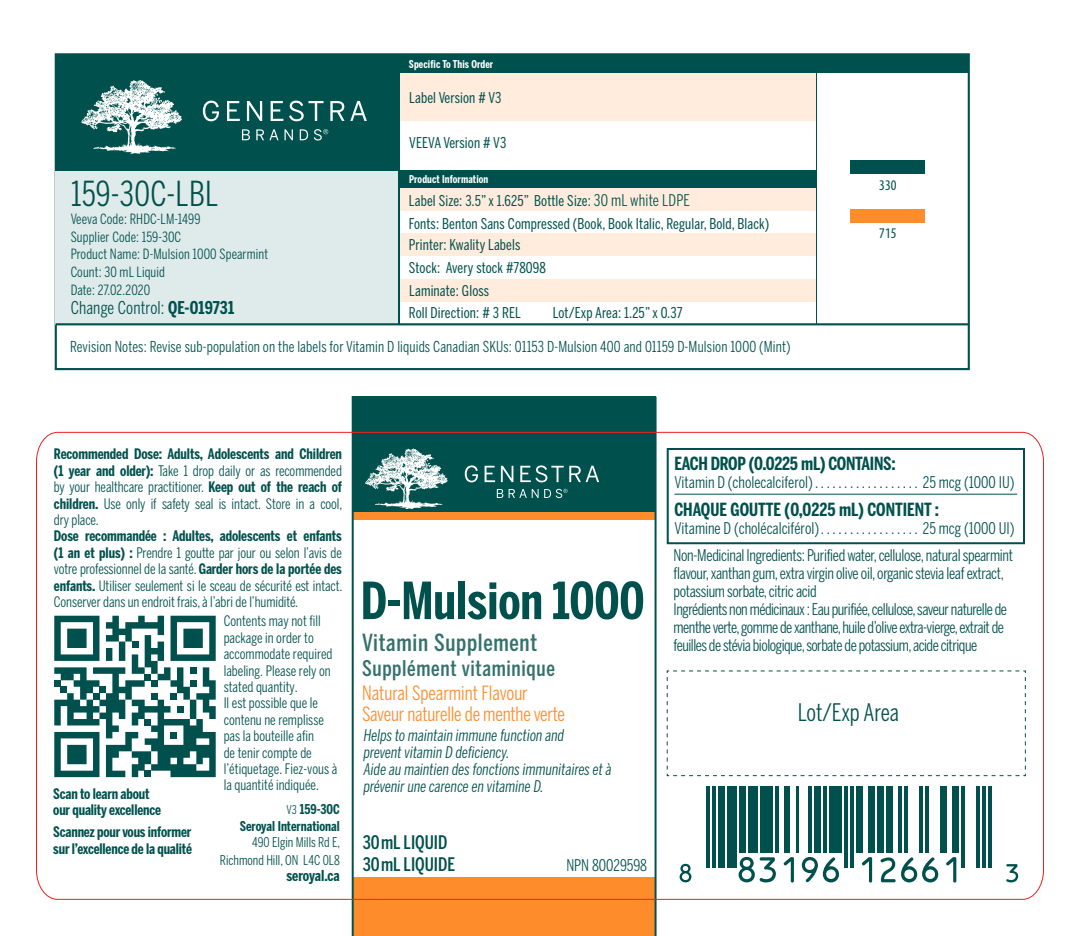
<style>
.page{position:relative;width:1080px;height:936px;background:#fff}
.page>*{position:absolute;margin:0;border:0;box-sizing:border-box;transform-origin:0 0}
.t1{font:700 50.8px "Benton Sans Compressed";color:#00514d}
.SZ_2_Product_Name{font:34px "Benton Sans Compressed";letter-spacing:.01em;color:#00514d}
.Size{font:24px "Benton Sans Compressed";letter-spacing:-.005em;color:#00514d}
.Item_Description{font:500 23.6px "Benton Sans Comp";letter-spacing:.03em;color:#35726d}
.Item_Description-2{font:500 21.6px "Benton Sans Comp";letter-spacing:.03em;color:#35726d}
.Size-2{font:19.6px "Benton Sans Compressed";letter-spacing:-.01em;color:#ff8c2b}
.Size-3{font:500 18.4px "Benton Sans Comp";color:#00514d}
.t2{font:700 18px "Benton Sans Compressed";letter-spacing:-.005em;color:#00514d}
.SZ_2_Product_Name-2{font:17.6px "Benton Sans Compressed";letter-spacing:.01em;color:#00514d}
.Size-4{font:16px/18px "Benton Sans Compressed";letter-spacing:-.03em;color:#00514d}
.Size-5{font:italic 16px/16.8px "Benton Sans Compressed";color:#00514d}
.Size-6{font:16px "Benton Sans Compressed";color:#00514d}
.SZ_2_Product_Name-3{font:15.2px "Benton Sans Compressed";letter-spacing:.01em;color:#00514d}
.SZ_2_Product_Name-4{font:14.8px "Benton Sans Compressed";letter-spacing:.01em;color:#00514d}
.t3{font:700 14.8px "Benton Sans Compressed";letter-spacing:-.005em;color:#00514d}
.SZ_2_Product_Name-5{font:condensed 14.8px "Myriad Pro";letter-spacing:.01em;color:#00514d}
.Reccomendations___Wa{font:14.4px/16.4px "Benton Sans Compressed";letter-spacing:-.005em;color:#00514d;text-align:justify}
.Reccomendations_and{font:14.4px/16.4px "Benton Sans Compressed";color:#00514d}
.Paragraph_Style_1{font:14.4px/16.4px "Benton Sans Compressed";letter-spacing:-.005em;color:#00514d;text-align:justify}
.t4{font:700 14.4px/16.4px "Benton Sans Compressed";letter-spacing:-.01em;color:#00514d}
.SZ_2_Product_Name-6{font:14px "Benton Sans Compressed";letter-spacing:.01em;color:#00514d}
.t5{font:700 13.6px/16px "Benton Sans Compressed";color:#00514d;text-align:right}
.t6{font:13.6px "Benton Sans Compressed";color:#00514d}
.SZ_2_Product_Name-7{font:700 10.8px "Benton Sans Compressed";letter-spacing:.01em;color:#fff}
.s1{font-weight:700}
.s2{font-size:16px}
.s3{font-weight:400;font-size:12px}
.s4{font-weight:400}
</style>
<div class="page">
<div style="left:353px;top:396px;width:303px;height:119px;background:#00514d"></div>
<div style="left:353px;top:878px;width:302px;height:58px;background:#ff8c2b"></div>
<hr style="left:352px;top:396px;width:2px;height:540px;background:#00514d">
<hr style="left:655px;top:397px;width:2px;height:539px;background:#00514d">
<svg style="left:36px;top:431px;width:1008px;height:469px"></svg>
<div style="left:851px;top:161px;width:74px;height:13px;background:#00514d"></div>
<div style="left:851px;top:209px;width:74px;height:13px;background:#ff8c2b"></div>
<div style="left:398px;top:233px;width:418px;height:23px;background:#ffecdd"></div>
<div style="left:398px;top:188px;width:418px;height:23px;background:#ffecdd"></div>
<div style="left:398px;top:279px;width:418px;height:23px;background:#ffecdd"></div>
<div style="left:399px;top:170px;width:417px;height:17px;background:#00514d"></div>
<div style="left:399px;top:72px;width:418px;height:49px;background:#ffecdd"></div>
<div style="left:399px;top:54px;width:570px;height:18px;background:#00514d"></div>
<hr style="left:816px;top:56px;width:1px;height:269px;background:#00514d">
<div style="left:56px;top:170px;width:342px;height:155px;background:#dfeaea"></div>
<hr style="left:398px;top:54px;width:2px;height:271px;background:#00514d">
<div style="left:56px;top:54px;width:343px;height:116px;background:#00514d"></div>
<hr style="left:56px;top:323px;width:913px;height:2px;background:#00514d">
<svg style="left:203px;top:101px;width:164px;height:20px"></svg>
<svg style="left:242px;top:129px;width:86px;height:12px"></svg>
<svg style="left:81px;top:80px;width:101px;height:74px"></svg>
<svg style="left:666px;top:670px;width:360px;height:107px"></svg>
<p class="SZ_2_Product_Name-7" style="left:409px;top:57px;width:86px">Specific To This Order</p>
<p class="SZ_2_Product_Name-4" style="left:409px;top:88px;width:94px">Label Version # V3</p>
<p class="SZ_2_Product_Name-4" style="left:409px;top:134px;width:99px">VEEVA Version # V3</p>
<p class="SZ_2_Product_Name-7" style="left:409px;top:172px;width:81px">Product Information</p>
<p class="SZ_2_Product_Name" style="left:71px;top:173px;width:149px">159-30C-LBL</p>
<p class="SZ_2_Product_Name-6" style="left:71px;top:211px;width:131px">Veeva Code: RHDC-LM-1499</p>
<p class="SZ_2_Product_Name-6" style="left:71px;top:228px;width:112px">Supplier Code: 159-30C</p>
<p class="SZ_2_Product_Name-6" style="left:71px;top:246px;width:199px">Product Name: D-Mulsion 1000 Spearmint</p>
<p class="SZ_2_Product_Name-6" style="left:71px;top:263px;width:96px">Count: 30 mL Liquid</p>
<p class="SZ_2_Product_Name-6" style="left:71px;top:281px;width:81px">Date: 27.02.2020</p>
<p class="SZ_2_Product_Name-2" style="left:71px;top:297px;width:165px">Change Control: <span class="s1">QE-019731</span></p>
<p class="SZ_2_Product_Name-3" style="left:70px;top:338px;width:722px">Revision Notes: Revise sub-population on the labels for Vitamin D liquids Canadian SKUs: 01153 D-Mulsion 400 and 01159 D-Mulsion 1000 (Mint)</p>
<p class="SZ_2_Product_Name-4" style="left:409px;top:191px;width:283px">Label Size: 3.5” x 1.625” Bottle Size: <span class="s2">30 mL white LDPE</span></p>
<p class="SZ_2_Product_Name-4" style="left:409px;top:215px;width:362px">Fonts: Benton Sans Compressed (Book, Book Italic, Regular, Bold, Black)</p>
<p class="SZ_2_Product_Name-4" style="left:409px;top:236px;width:113px">Printer: Kwality Labels</p>
<p class="SZ_2_Product_Name-4" style="left:409px;top:259px;width:139px">Stock: Avery stock #78098</p>
<p class="SZ_2_Product_Name-4" style="left:409px;top:282px;width:81px">Laminate: Gloss</p>
<p class="SZ_2_Product_Name-4" style="left:409px;top:304px;width:114px">Roll Direction: # 3 REL</p>
<p class="SZ_2_Product_Name-4" style="left:553px;top:304px;width:131px">Lot/Exp Area: 1.25” x 0.37</p>
<p class="SZ_2_Product_Name-5" style="left:879px;top:176px;width:19px">330</p>
<p class="SZ_2_Product_Name-5" style="left:879px;top:224px;width:19px">715</p>
<p class="Paragraph_Style_1" style="left:54px;top:446px;width:290px"><span class="s1">Recommended Dose: Adults, Adolescents and Children (1 year and older):</span> Take 1 drop daily or as recommended by your healthcare practitioner. <span class="s1">Keep out of the reach of children.</span> Use only if safety seal is intact. Store in a cool, dry place.</p>
<p class="Reccomendations___Wa" style="left:54px;top:528px;width:290px"><span class="s1">Dose recommandée : Adultes, adolescents et enfants (1 an et plus) :</span> Prendre 1 goutte par jour ou selon l’avis de votre professionnel de la santé. <span class="s1">Garder hors de la portée des enfants.</span> Utiliser seulement si le sceau de sécurité est intact.<br>Conserver dans un endroit frais, à l’abri de l’humidité.</p>
<p class="t4" style="left:53px;top:785px;width:109px">Scan to learn about our quality excellence</p>
<p class="t4" style="left:53px;top:824px;width:140px">Scannez pour vous informer sur l’excellence de la qualité</p>
<p class="Reccomendations_and" style="left:224px;top:613px;width:110px">Contents may not fill package in order to accommodate required labeling. Please rely on stated quantity.</p>
<p class="Reccomendations_and" style="left:224px;top:695px;width:115px">Il est possible que le contenu ne remplisse pas la bouteille afin<br>de tenir compte de l’étiquetage. Fiez-vous à la quantité indiquée.</p>
<p class="t5" style="left:287px;top:802px;width:55px"><span class="s3">V3</span> 159-30C</p>
<p class="t5" style="left:240px;top:818px;width:102px">Seroyal International<br><span class="s4">490 Elgin Mills Rd E,</span></p>
<p class="t6" style="left:220px;top:851px;width:121px">Richmond Hill, ON L4C 0L8</p>
<p class="t3" style="left:286px;top:866px;width:55px">seroyal.ca</p>
<p class="t1" style="left:361px;top:569px;width:285px">D-Mulsion 1000</p>
<p class="Item_Description" style="left:362px;top:629px;width:177px">Vitamin Supplement</p>
<p class="Item_Description-2" style="left:362px;top:656px;width:195px">Supplément vitaminique</p>
<p class="Size-2" style="left:362px;top:681px;width:167px">Natural Spearmint Flavour</p>
<p class="Size-2" style="left:362px;top:702px;width:205px">Saveur naturelle de menthe verte</p>
<p class="Size-5" style="left:364px;top:727px;width:202px">Helps to maintain immune function and prevent vitamin D deficiency.</p>
<p class="Size-5" style="left:364px;top:761px;width:250px">Aide au maintien des fonctions immunitaires et à prévenir une carence en vitamine D.</p>
<p class="Size-3" style="left:363px;top:832px;width:86px">30 mL LIQUID</p>
<p class="Size-3" style="left:363px;top:853px;width:94px">30 mL LIQUIDE</p>
<p class="Size-6" style="left:566px;top:855px;width:82px">NPN 80029598</p>
<p class="t2" style="left:674px;top:452px;width:223px">EACH DROP (0.0225 mL) CONTAINS:</p>
<p class="Size-6" style="left:674px;top:472px;width:143px">Vitamin D (cholecalciferol)...................</p>
<p class="Size-6" style="left:923px;top:472px;width:93px">25 mcg (1000 IU)</p>
<p class="t2" style="left:674px;top:498px;width:266px">CHAQUE GOUTTE (0,0225 mL) CONTIENT :</p>
<p class="Size-6" style="left:674px;top:518px;width:149px">Vitamine D (cholécalciférol).................</p>
<p class="Size-6" style="left:923px;top:518px;width:93px">25 mcg (1000 UI)</p>
<p class="Size-4" style="left:674px;top:546px;width:341px">Non-Medicinal Ingredients: Purified water, cellulose, natural spearmint flavour, xanthan gum, extra virgin olive oil, organic stevia leaf extract, potassium sorbate, citric acid</p>
<p class="Size-4" style="left:674px;top:600px;width:335px">Ingrédients non médicinaux : Eau purifiée, cellulose, saveur naturelle de menthe verte, gomme de xanthane, huile d’olive extra-vierge, extrait de feuilles de stévia biologique, sorbate de potassium, acide citrique</p>
<p class="Size" style="left:798px;top:698px;width:102px">Lot/Exp Area</p>
</div>
